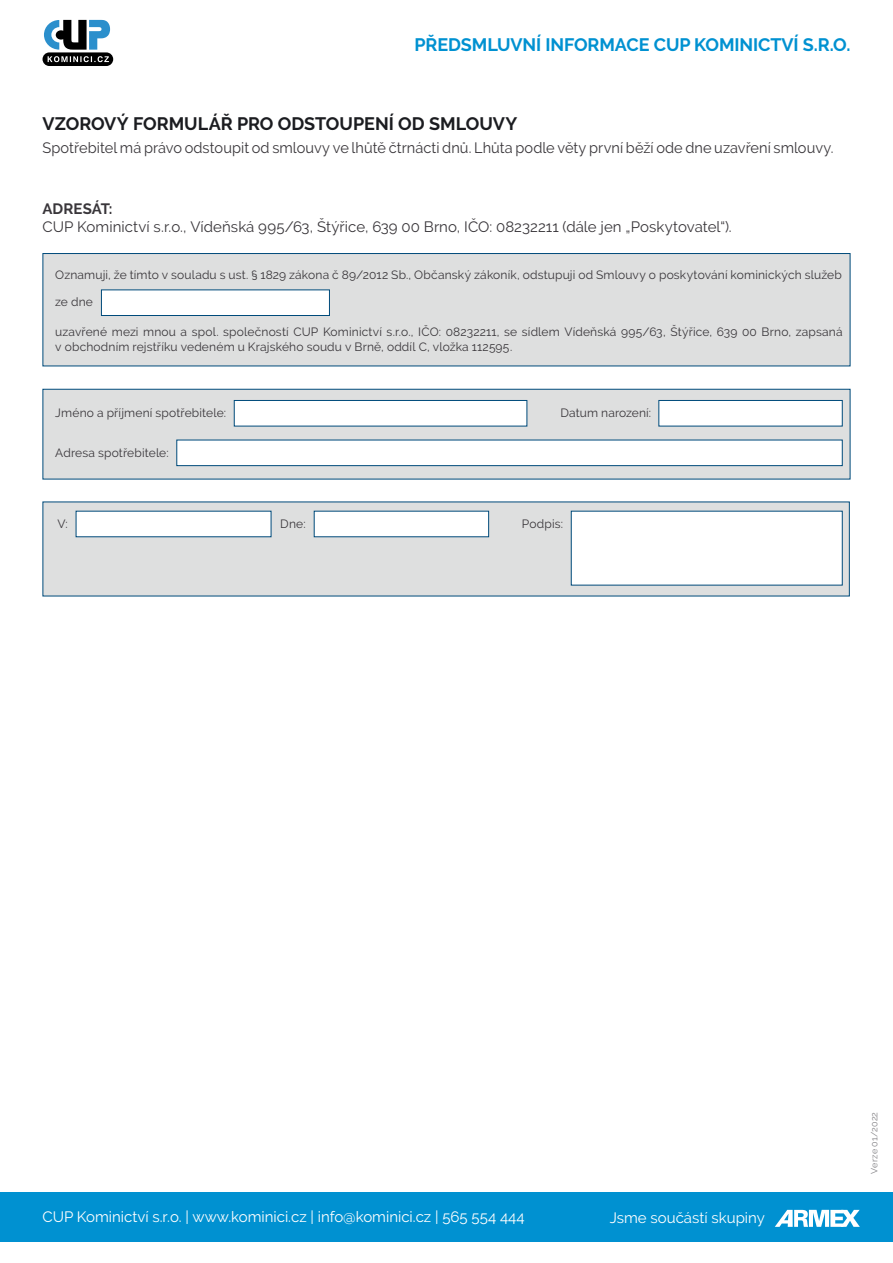
<style>
.page{position:relative;width:893px;height:1263px;background:#fff}
.page>*{position:absolute;margin:0;border:0;box-sizing:border-box;transform-origin:0 0}
.t1{font:700 18px "Raleway";letter-spacing:-.005em;color:#0091d1}
.t2{font:700 18px "Raleway";color:#1b1c20}
.t3{font:15px "Raleway";letter-spacing:.005em;color:#39363a}
.t4{font:15px "Raleway";color:#fff}
.t5{font:700 15px "Raleway";letter-spacing:.005em;color:#39363a}
.t6{font:12px/14.4px "Raleway";letter-spacing:.015em;color:#39363a}
.t7{font:9px "Raleway";letter-spacing:.01em;color:#818084}
</style>
<div class="page">
<div style="left:43px;top:253px;width:807px;height:113px;background:#dedfdf;border:1px solid #004b7b"></div>
<div style="left:43px;top:389px;width:807px;height:90px;background:#dedfdf;border:1px solid #004b7b"></div>
<div style="left:234px;top:400px;width:293px;height:26px;background:#fff;border:1px solid #004b7b"></div>
<div style="left:176px;top:440px;width:667px;height:26px;background:#fff;border:1px solid #004b7b"></div>
<div style="left:658px;top:400px;width:185px;height:26px;background:#fff;border:1px solid #004b7b"></div>
<div style="left:43px;top:502px;width:807px;height:94px;background:#dedfdf"></div>
<div style="left:76px;top:511px;width:195px;height:26px;background:#fff"></div>
<div style="left:314px;top:511px;width:175px;height:26px;background:#fff"></div>
<div style="left:571px;top:511px;width:272px;height:74px;background:#fff"></div>
<div style="left:101px;top:289px;width:229px;height:27px;background:#fff;border:1px solid #004b7b"></div>
<svg style="left:43px;top:20px;width:70px;height:46px"></svg>
<div style="left:0;top:1192px;width:893px;height:50px;background:#0091d1"></div>
<svg style="left:775px;top:1210px;width:85px;height:17px"></svg>
<p class="t1" style="left:414px;top:35px;width:437px">PŘEDSMLUVNÍ INFORMACE CUP KOMINICTVÍ S.R.O.</p>
<p class="t2" style="left:43px;top:113px;width:476px">VZOROVÝ FORMULÁŘ PRO ODSTOUPENÍ OD SMLOUVY</p>
<p class="t3" style="left:43px;top:139px;width:792px">Spotřebitel má právo odstoupit od smlouvy ve lhůtě čtrnácti dnů. Lhůta podle věty první běží ode dne uzavření smlouvy.</p>
<p class="t5" style="left:43px;top:201px;width:72px">ADRESÁT:</p>
<p class="t3" style="left:43px;top:218px;width:691px">CUP Kominictví s.r.o., Vídeňská 995/63, Štýřice, 639 00 Brno, IČO: 08232211 (dále jen „Poskytovatel“).</p>
<p class="t6" style="left:55px;top:268px;width:788px">Oznamuji, že tímto v souladu s ust. § 1829 zákona č 89/2012 Sb., Občanský zákoník, odstupuji od Smlouvy o poskytování kominických služeb</p>
<p class="t6" style="left:55px;top:295px;width:39px">ze dne</p>
<p class="t6" style="left:55px;top:325px;width:789px">uzavřené mezi mnou a spol. společností CUP Kominictví s.r.o., IČO: 08232211, se sídlem Vídeňská 995/63, Štýřice, 639 00 Brno, zapsaná v obchodním rejstříku vedeném u Krajského soudu v Brně, oddíl C, vložka 112595.</p>
<p class="t6" style="left:55px;top:406px;width:172px">Jméno a příjmení spotřebitele:</p>
<p class="t6" style="left:55px;top:445px;width:115px">Adresa spotřebitele:</p>
<p class="t6" style="left:560px;top:406px;width:92px">Datum narození:</p>
<p class="t6" style="left:57px;top:516px;width:12px">V:</p>
<p class="t6" style="left:280px;top:516px;width:27px">Dne:</p>
<p class="t6" style="left:522px;top:516px;width:43px">Podpis:</p>
<p class="t4" style="left:43px;top:1208px;width:484px">CUP Kominictví s.r.o. | www.kominici.cz | info@kominici.cz | 565 554 444</p>
<p class="t4" style="left:610px;top:1208px;width:157px">Jsme součástí skupiny</p>
<p class="t7" style="left:869px;top:1174px;width:63px;rotate:-90deg">Verze 01/2022</p>
</div>
